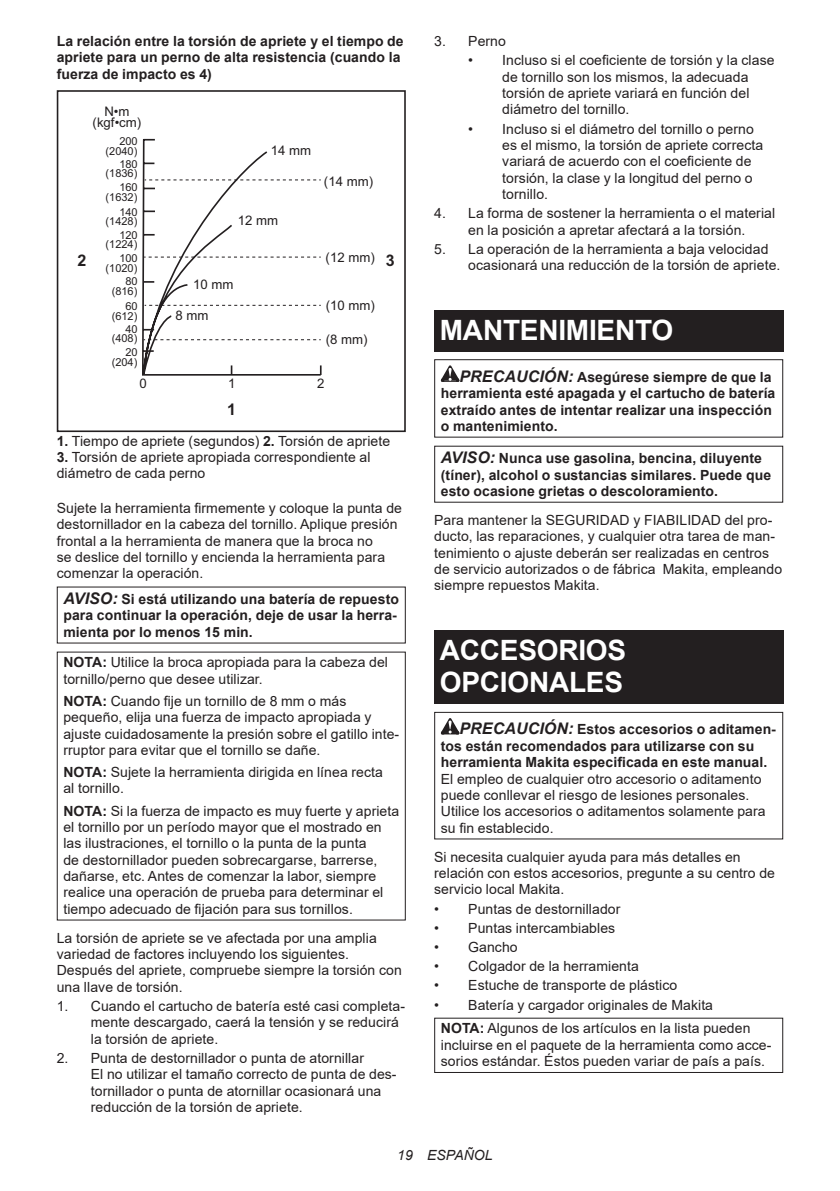
<style>
.page{position:relative;width:840px;height:1191px;background:#fff}
.page>*{position:absolute;margin:0;border:0;box-sizing:border-box;transform-origin:0 0}
.t1{font:700 28px/32.8px "Arial";letter-spacing:-.01em;color:#fff}
.t2{font:700 16px "Arial";color:#231f20}
.t3{font:14px/16.4px "Arial";letter-spacing:.005em;color:#231f20}
.t4{font:700 14px/16.4px "Arial";letter-spacing:.005em;color:#231f20}
.t5{font:italic 14px "Arial";letter-spacing:.005em;color:#231f20}
.t6{font:13.2px/10.6px "Arial";color:#231f20;text-align:center}
.t7{font:11px/23px "Arial";color:#231f20;text-align:justify}
.s1{font-weight:700}
.s2{font-style:italic;font-size:16px}
</style>
<div class="page">
<svg style="left:142px;top:150px;width:178px;height:226px"></svg>
<div style="left:57px;top:90px;width:348px;height:342px;border:2px solid #231f20"></div>
<div style="left:434px;top:310px;width:348px;height:41px;background:#231f20"></div>
<svg style="left:440px;top:365px;width:19px;height:17px"></svg>
<div style="left:434px;top:359px;width:348px;height:78px;border:1px solid #231f20"></div>
<div style="left:434px;top:630px;width:348px;height:74px;background:#231f20"></div>
<svg style="left:440px;top:718px;width:19px;height:16px"></svg>
<div style="left:434px;top:712px;width:348px;height:127px;border:1px solid #231f20"></div>
<div style="left:434px;top:1017px;width:348px;height:56px;border:1px solid #231f20"></div>
<p class="t4" style="left:57px;top:33px;width:348px">La relación entre la torsión de apriete y el tiempo de apriete para un perno de alta resistencia (cuando la fuerza de impacto es 4)</p>
<p class="t6" style="left:93px;top:106px;width:50px">N•m (kgf•cm)</p>
<p class="t7" style="left:105px;top:139px;width:33px">(2040) (1836) (1632)</p>
<p class="t7" style="left:105px;top:210px;width:33px;text-align:center">(1428) (1224) (1020) (816)</p>
<p class="t7" style="left:112px;top:304px;width:27px">(612) (408) (204)</p>
<p class="t6" style="left:139px;top:378px;width:9px">0</p>
<p class="t6" style="left:228px;top:378px;width:9px">1</p>
<p class="t6" style="left:317px;top:378px;width:9px">2</p>
<p class="t7" style="left:119px;top:129px;width:20px">200<br>180<br>160</p>
<p class="t7" style="left:119px;top:200px;width:20px;text-align:center">140<br>120<br>100<br>80</p>
<p class="t7" style="left:125px;top:294px;width:14px">60<br>40<br>20</p>
<p class="t6" style="left:270px;top:145px;width:42px">14 mm</p>
<p class="t6" style="left:324px;top:176px;width:51px">(14 mm)</p>
<p class="t6" style="left:238px;top:215px;width:42px">12 mm</p>
<p class="t6" style="left:325px;top:252px;width:51px">(12 mm)</p>
<p class="t6" style="left:326px;top:300px;width:51px">(10 mm)</p>
<p class="t6" style="left:326px;top:334px;width:43px">(8 mm)</p>
<p class="t2" style="left:78px;top:249px;width:10px">2</p>
<p class="t2" style="left:385px;top:249px;width:10px">3</p>
<p class="t6" style="left:193px;top:278px;width:42px">10 mm</p>
<p class="t6" style="left:175px;top:310px;width:34px">8 mm</p>
<p class="t2" style="left:227px;top:398px;width:10px">1</p>
<p class="t3" style="left:57px;top:432px;width:335px"><span class="s1">1.</span> Tiempo de apriete (segundos) <span class="s1">2.</span> Torsión de apriete</p>
<p class="t3" style="left:57px;top:449px;width:315px"><span class="s1">3.</span> Torsión de apriete apropiada correspondiente al diámetro de cada perno</p>
<p class="t3" style="left:57px;top:500px;width:346px">Sujete la herramienta firmemente y coloque la punta de destornillador en la cabeza del tornillo. Aplique presión frontal a la herramienta de manera que la broca no<br>se deslice del tornillo y encienda la herramienta para comenzar la operación.</p>
<p class="t4" style="left:63px;top:591px;width:337px"><span class="s2">AVISO:</span> Si está utilizando una batería de repuesto para continuar la operación, deje de usar la herra&shy;mienta por lo menos 15 min.</p>
<p class="t3" style="left:63px;top:654px;width:326px"><span class="s1">NOTA:</span> Utilice la broca apropiada para la cabeza del tornillo/perno que desee utilizar.</p>
<p class="t3" style="left:63px;top:692px;width:337px"><span class="s1">NOTA:</span> Cuando fije un tornillo de 8 mm o más pequeño, elija una fuerza de impacto apropiada y ajuste cuidadosamente la presión sobre el gatillo inte&shy;rruptor para evitar que el tornillo se dañe.</p>
<p class="t3" style="left:63px;top:764px;width:321px"><span class="s1">NOTA:</span> Sujete la herramienta dirigida en línea recta al tornillo.</p>
<p class="t3" style="left:63px;top:802px;width:337px"><span class="s1">NOTA:</span> Si la fuerza de impacto es muy fuerte y aprieta el tornillo por un período mayor que el mostrado en las ilustraciones, el tornillo o la punta de la punta<br>de destornillador pueden sobrecargarse, barrerse, dañarse, etc. Antes de comenzar la labor, siempre realice una operación de prueba para determinar el tiempo adecuado de fijación para sus tornillos.</p>
<p class="t3" style="left:57px;top:929px;width:346px">La torsión de apriete se ve afectada por una amplia variedad de factores incluyendo los siguientes.<br>Después del apriete, compruebe siempre la torsión con una llave de torsión.</p>
<p class="t3" style="left:91px;top:997px;width:315px;text-indent:-34px">1. Cuando el cartucho de batería esté casi completa&shy;mente descargado, caerá la tensión y se reducirá la torsión de apriete.</p>
<p class="t3" style="left:91px;top:1049px;width:307px;text-indent:-34px">2. Punta de destornillador o punta de atornillar<br>El no utilizar el tamaño correcto de punta de des&shy;tornillador o punta de atornillar ocasionará una reducción de la torsión de apriete.</p>
<p class="t3" style="left:434px;top:33px;width:73px">3. Perno</p>
<p class="t3" style="left:502px;top:52px;width:273px;text-indent:-34px">• Incluso si el coeficiente de torsión y la clase de tornillo son los mismos, la adecuada torsión de apriete variará en función del diámetro del tornillo.</p>
<p class="t3" style="left:502px;top:120px;width:262px;text-indent:-34px">• Incluso si el diámetro del tornillo o perno es el mismo, la torsión de apriete correcta variará de acuerdo con el coeficiente de torsión, la clase y la longitud del perno o tornillo.</p>
<p class="t3" style="left:434px;top:205px;width:342px;text-align:center">4. La forma de sostener la herramienta o el material en la posición a apretar afectará a la torsión.</p>
<p class="t3" style="left:468px;top:241px;width:313px;text-indent:-34px">5. La operación de la herramienta a baja velocidad ocasionará una reducción de la torsión de apriete.</p>
<h1 class="t1" style="left:439px;top:314px;width:235px">MANTENIMIENTO</h1>
<p class="t4" style="left:440px;top:369px;width:336px;text-indent:19px"><span class="s2">PRECAUCIÓN:</span> Asegúrese siempre de que la herramienta esté apagada y el cartucho de batería extraído antes de intentar realizar una inspección o mantenimiento.</p>
<p class="t4" style="left:440px;top:450px;width:331px"><span class="s2">AVISO:</span> Nunca use gasolina, bencina, diluyente (tíner), alcohol o sustancias similares. Puede que esto ocasione grietas o descoloramiento.</p>
<p class="t3" style="left:434px;top:511px;width:349px">Para mantener la SEGURIDAD y FIABILIDAD del pro&shy;ducto, las reparaciones, y cualquier otra tarea de man&shy;tenimiento o ajuste deberán ser realizadas en centros de servicio autorizados o de fábrica Makita, empleando siempre repuestos Makita.</p>
<h1 class="t1" style="left:439px;top:634px;width:188px">ACCESORIOS<br>OPCIONALES</h1>
<p class="t4" style="left:440px;top:721px;width:336px;text-indent:19px"><span class="s2">PRECAUCIÓN:</span> Estos accesorios o aditamen&shy;tos están recomendados para utilizarse con su herramienta Makita especificada en este manual.</p>
<p class="t3" style="left:440px;top:770px;width:326px">El empleo de cualquier otro accesorio o aditamento puede conllevar el riesgo de lesiones personales.<br>Utilice los accesorios o aditamentos solamente para su fin establecido.</p>
<p class="t3" style="left:434px;top:848px;width:342px">Si necesita cualquier ayuda para más detalles en relación con estos accesorios, pregunte a su centro de servicio local Makita.</p>
<p class="t3" style="left:434px;top:900px;width:188px">• Puntas de destornillador</p>
<p class="t3" style="left:434px;top:919px;width:182px">• Puntas intercambiables</p>
<p class="t3" style="left:434px;top:938px;width:85px">• Gancho</p>
<p class="t3" style="left:434px;top:958px;width:206px">• Colgador de la herramienta</p>
<p class="t3" style="left:434px;top:977px;width:244px">• Estuche de transporte de plástico</p>
<p class="t3" style="left:440px;top:992px;width:311px;line-height:23.8px;text-indent:-7px">• Batería y cargador originales de Makita<br><span class="s1">NOTA:</span> Algunos de los artículos en la lista pueden</p>
<p class="t3" style="left:440px;top:1036px;width:332px">incluirse en el paquete de la herramienta como acce&shy;sorios estándar. Éstos pueden variar de país a país.</p>
<p class="t5" style="left:397px;top:1146px;width:97px">19 ESPAÑOL</p>
</div>
